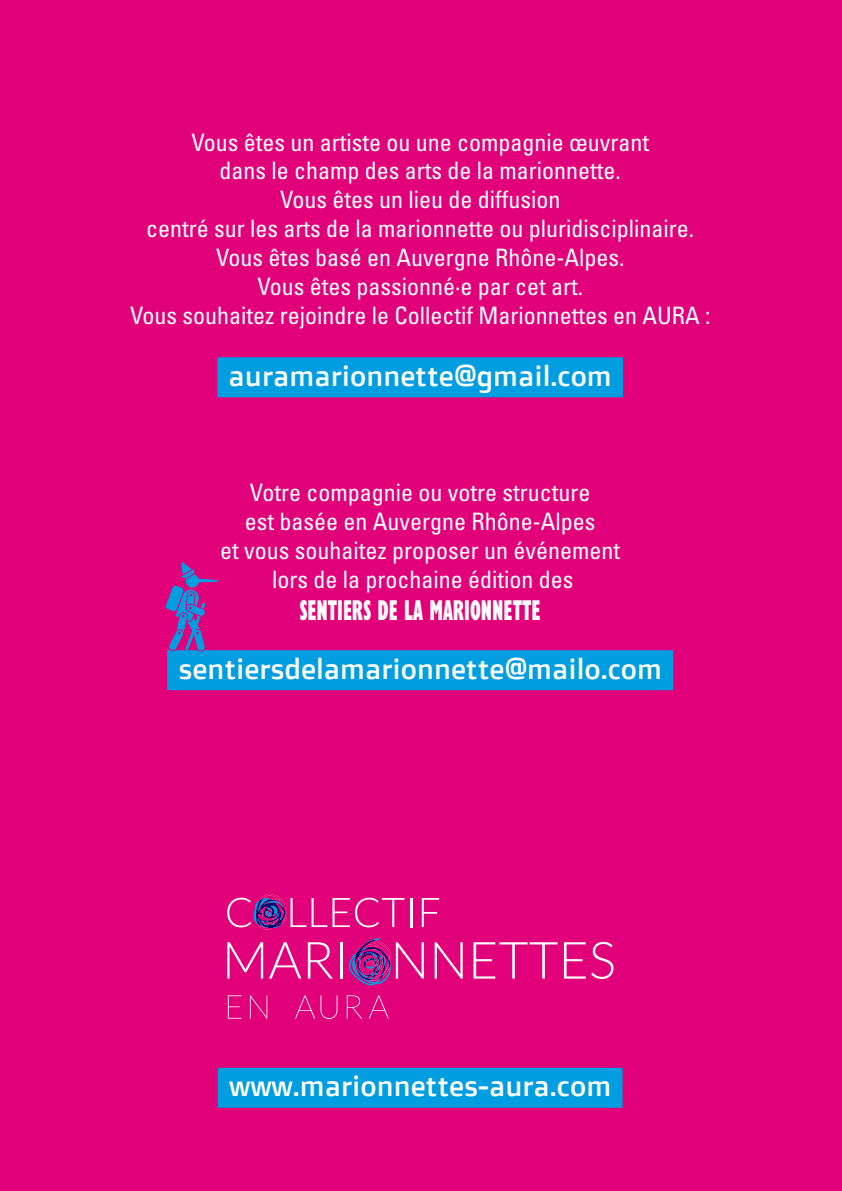
<style>
.page{position:relative;width:842px;height:1191px;background:#e2007a}
.page>*{position:absolute;margin:0;border:0;box-sizing:border-box;transform-origin:0 0}
.t1{font:800 condensed 29.6px "Gill Sans Nova";color:#fff;scale:.65 1}
.t2{font:28px "Doppio One";color:#fff}
.t3{font:condensed 24px/28.8px "Univers LT Std";color:#fff;text-align:center}
</style>
<div class="page">
<div style="left:217px;top:357px;width:406px;height:40px;background:#009ee0"></div>
<div style="left:167px;top:650px;width:506px;height:40px;background:#009ee0"></div>
<svg style="left:295px;top:995px;width:43px;height:24px"></svg>
<svg style="left:228px;top:995px;width:14px;height:23px"></svg>
<svg style="left:250px;top:995px;width:17px;height:23px"></svg>
<svg style="left:347px;top:995px;width:15px;height:23px"></svg>
<svg style="left:369px;top:995px;width:20px;height:23px"></svg>
<svg style="left:227px;top:942px;width:36px;height:36px"></svg>
<svg style="left:269px;top:942px;width:32px;height:36px"></svg>
<svg style="left:308px;top:942px;width:25px;height:36px"></svg>
<hr style="left:340px;top:942px;width:3px;height:36px;background:#fff">
<svg style="left:435px;top:942px;width:28px;height:36px"></svg>
<svg style="left:473px;top:942px;width:85px;height:36px"></svg>
<svg style="left:564px;top:941px;width:49px;height:38px"></svg>
<hr style="left:410px;top:898px;width:2px;height:29px;background:#fff">
<svg style="left:422px;top:898px;width:17px;height:29px"></svg>
<svg style="left:227px;top:893px;width:177px;height:37px"></svg>
<svg style="left:348px;top:938px;width:76px;height:47px"></svg>
<div style="left:218px;top:1067px;width:405px;height:40px;background:#009ee0"></div>
<svg style="left:165px;top:562px;width:54px;height:89px"></svg>
<p class="t3" style="left:130px;top:127px;width:582px">Vous êtes un artiste ou une compagnie œuvrant<br>dans le champ des arts de la marionnette.<br>Vous êtes un lieu de diffusion<br>centré sur les arts de la marionnette ou pluridisciplinaire.<br>Vous êtes basé en Auvergne Rhône-Alpes.<br>Vous êtes passionné·e par cet art.<br>Vous souhaitez rejoindre le Collectif Marionnettes en AURA :</p>
<p class="t2" style="left:229px;top:358px;width:385px">auramarionnette@gmail.com</p>
<p class="t3" style="left:220px;top:478px;width:401px">Votre compagnie ou votre structure<br>est basée en Auvergne Rhône-Alpes<br>et vous souhaitez proposer un événement lors de la prochaine édition des</p>
<p class="t1" style="left:300px;top:589px;width:372px">SENTIERS DE LA MARIONNETTE</p>
<p class="t2" style="left:178px;top:650px;width:485px">sentiersdelamarionnette@mailo.com</p>
<p class="t2" style="left:229px;top:1068px;width:384px">www.marionnettes-aura.com</p>
</div>
